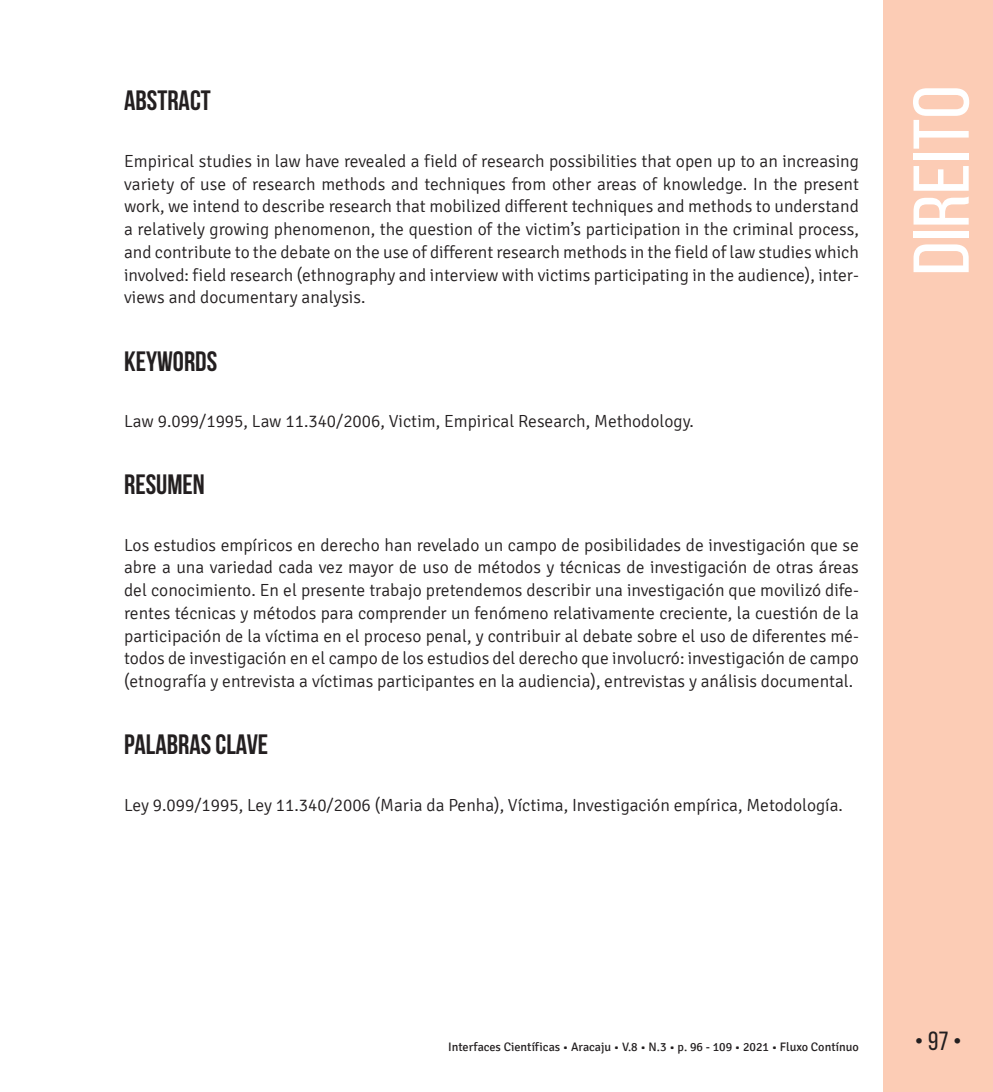
<style>
.page{position:relative;width:993px;height:1092px;background:#fff}
.page>*{position:absolute;margin:0;border:0;box-sizing:border-box;transform-origin:0 0}
.t1{font:78.75px "Bebas Neue";color:#fff;scale:1.09 1}
.t2{font:700 28px "Bebas Neue";color:#231f20}
.t3{font:26.25px "Bebas Neue";color:#231f20}
.t4{font:300 17.5px/22.8px "Signika";color:#231f20;text-align:justify}
.t5{font:12.25px "Signika";color:#231f20}
</style>
<div class="page">
<div style="left:883px;top:0;width:109px;height:1091px;background:#fcccb5"></div>
<h2 class="t2" style="left:124px;top:85px;width:88px">ABSTRACT</h2>
<p class="t4" style="left:124px;top:150px;width:736px">Empirical studies in law have revealed a field of research possibilities that open up to an increasing variety of use of research methods and techniques from other areas of knowledge. In the present work, we intend to describe research that mobilized different techniques and methods to understand a relatively growing phenomenon, the question of the victim’s participation in the criminal process, and contribute to the debate on the use of different research methods in the field of law studies which involved: field research (ethnography and interview with victims participating in the audience), inter&shy;views and documentary analysis.</p>
<h2 class="t2" style="left:124px;top:345px;width:94px">KEYWORDS</h2>
<p class="t4" style="left:124px;top:410px;width:571px">Law 9.099/1995, Law 11.340/2006, Victim, Empirical Research, Methodology.</p>
<h2 class="t2" style="left:124px;top:469px;width:82px">RESUMEN</h2>
<p class="t4" style="left:124px;top:533px;width:736px">Los estudios empíricos en derecho han revelado un campo de posibilidades de investigación que se abre a una variedad cada vez mayor de uso de métodos y técnicas de investigación de otras áreas del conocimiento. En el presente trabajo pretendemos describir una investigación que movilizó dife&shy;rentes técnicas y métodos para comprender un fenómeno relativamente creciente, la cuestión de la participación de la víctima en el proceso penal, y contribuir al debate sobre el uso de diferentes mé&shy;todos de investigación en el campo de los estudios del derecho que involucró: investigación de campo (etnografía y entrevista a víctimas participantes en la audiencia), entrevistas y análisis documental.</p>
<h2 class="t2" style="left:124px;top:729px;width:146px">PALABRAS CLAVE</h2>
<p class="t4" style="left:124px;top:793px;width:720px">Ley 9.099/1995, Ley 11.340/2006 (Maria da Penha), Víctima, Investigación empírica, Metodología.</p>
<h1 class="t1" style="left:898px;top:275px;width:176px;rotate:-90deg">Direito</h1>
<p class="t5" style="left:448px;top:1040px;width:412px">Interfaces Científicas • Aracaju • V.8 • N.3 • p. 96 - 109 • 2021 • Fluxo Contínuo</p>
<h3 class="t3" style="left:914px;top:1026px;width:49px">• 97 •</h3>
</div>
